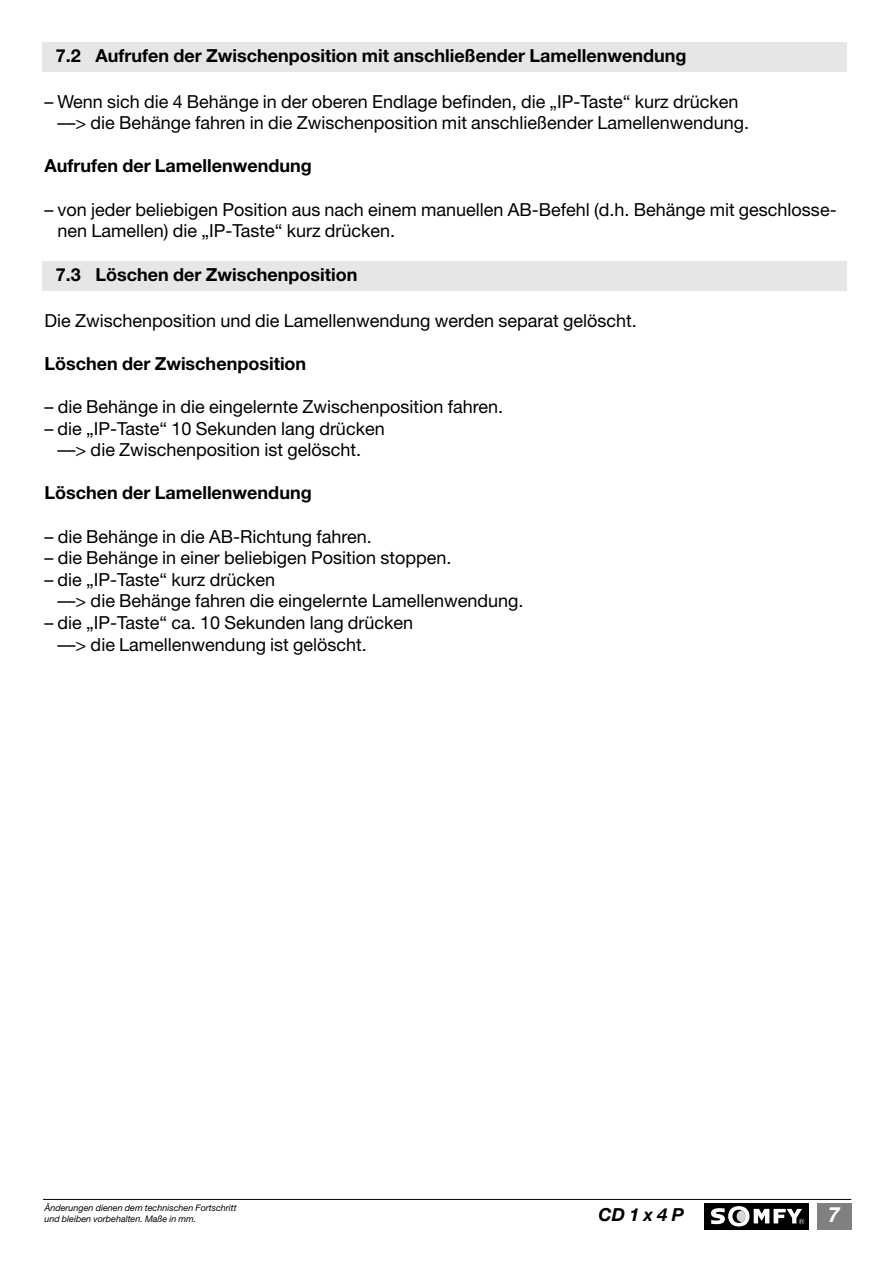
<style>
.page{position:relative;width:893px;height:1263px;background:#fff}
.page>*{position:absolute;margin:0;border:0;box-sizing:border-box;transform-origin:0 0}
.t1{font:italic 700 21px "Helvetica Neue";color:#fff}
.t2{font:18px/21.6px "Helvetica Neue";color:#000}
.t3{font:700 18px "Helvetica Neue";color:#000}
.t4{font:italic 700 18px "Helvetica Neue";color:#000}
.t5{font:italic 9px/10.8px "Helvetica Neue";color:#000}
</style>
<div class="page">
<div style="left:43px;top:43px;width:804px;height:29px;background:#e6e6e6"></div>
<hr style="left:43px;top:1199px;width:808px;height:1px;background:#000">
<div style="left:703px;top:1203px;width:105px;height:27px;background:#000"></div>
<svg style="left:703px;top:1203px;width:101px;height:24px"></svg>
<div style="left:816px;top:1203px;width:35px;height:27px;background:#808080"></div>
<div style="left:43px;top:262px;width:804px;height:29px;background:#e6e6e6"></div>
<p class="t3" style="left:56px;top:49px;width:632px">7.2 Aufrufen der Zwischenposition mit anschließender Lamellenwendung</p>
<p class="t2" style="left:58px;top:92px;width:693px;text-indent:-13px">– Wenn sich die 4 Behänge in der oberen Endlage befinden, die „IP-Taste“ kurz drücken ––&gt; die Behänge fahren in die Zwischenposition mit anschließender Lamellenwendung.</p>
<p class="t3" style="left:44px;top:160px;width:269px">Aufrufen der Lamellenwendung</p>
<p class="t2" style="left:58px;top:200px;width:780px;text-indent:-13px">– von jeder beliebigen Position aus nach einem manuellen AB-Befehl (d.h. Behänge mit geschlosse&shy;nen Lamellen) die „IP-Taste“ kurz drücken.</p>
<p class="t3" style="left:56px;top:268px;width:303px">7.3 Löschen der Zwischenposition</p>
<p class="t2" style="left:44px;top:311px;width:594px">Die Zwischenposition und die Lamellenwendung werden separat gelöscht.</p>
<p class="t3" style="left:44px;top:357px;width:263px">Löschen der Zwischenposition</p>
<p class="t2" style="left:44px;top:398px;width:460px">– die Behänge in die eingelernte Zwischenposition fahren.</p>
<p class="t2" style="left:44px;top:419px;width:342px;text-align:center">– die „IP-Taste“ 10 Sekunden lang drücken ––&gt; die Zwischenposition ist gelöscht.</p>
<p class="t3" style="left:44px;top:487px;width:269px">Löschen der Lamellenwendung</p>
<p class="t2" style="left:44px;top:527px;width:329px">– die Behänge in die AB-Richtung fahren.</p>
<p class="t2" style="left:44px;top:549px;width:408px">– die Behänge in einer beliebigen Position stoppen.</p>
<p class="t2" style="left:58px;top:570px;width:467px;text-indent:-13px">– die „IP-Taste“ kurz drücken<br>––&gt; die Behänge fahren die eingelernte Lamellenwendung.</p>
<p class="t2" style="left:58px;top:614px;width:357px;text-indent:-13px">– die „IP-Taste“ ca. 10 Sekunden lang drücken ––&gt; die Lamellenwendung ist gelöscht.</p>
<p class="t5" style="left:44px;top:1203px;width:194px">Änderungen dienen dem technischen Fortschritt und bleiben vorbehalten. Maße in mm.</p>
<p class="t4" style="left:598px;top:1208px;width:87px">CD 1 x 4 P</p>
<p class="t1" style="left:828px;top:1207px;width:13px">7</p>
</div>
